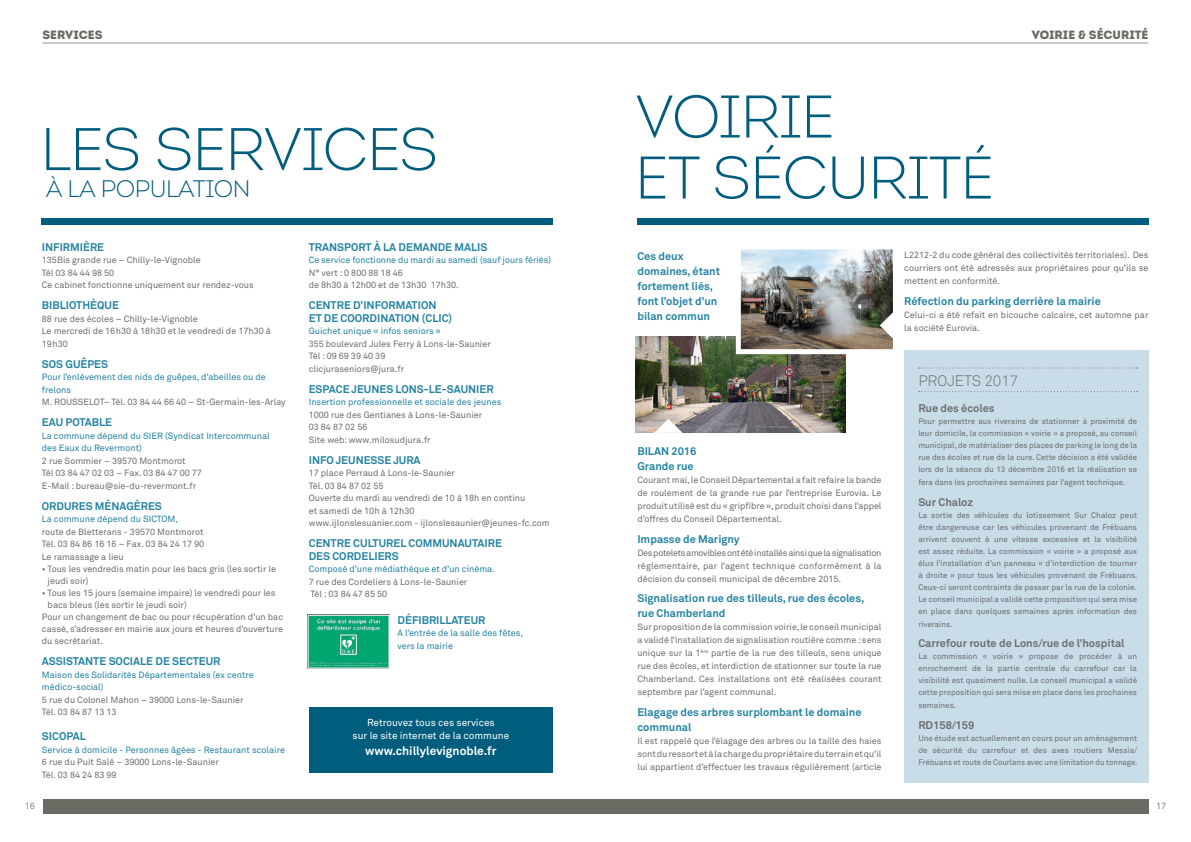
<style>
.page{position:relative;width:1191px;height:842px;background:#fff}
.page>*{position:absolute;margin:0;border:0;box-sizing:border-box;transform-origin:0 0}
.t1{font:300 60px/61px "Intro";letter-spacing:-.02em;color:#005d7d}
.t2{font:300 23.9px "Intro";letter-spacing:-.02em;color:#005d7d}
.t3{font:300 15px "Akkurat";color:#6c6d70}
.t4{font:900 12px "Intro";color:#686b61}
.t5{font:700 12px "Akkurat";color:#fff}
.t6{font:700 11px/15px "Akkurat";color:#2282a1}
.t7{font:700 11px "Akkurat";color:#6c6d70}
.t8{font:10px/13px "Akkurat";color:#fff;text-align:center}
.t9{font:9px/12.5px "Akkurat";color:#6c6d70}
.t10{font:9px/12.5px "Akkurat";color:#2282a1}
.t11{font:9px "Akkurat";color:#808179}
.t12{font:8px/12px "Akkurat";color:#6c6d70;text-align:justify}
</style>
<div class="page">
<div style="left:43px;top:799px;width:1105px;height:15px;background:#686b61"></div>
<hr style="left:595px;top:43px;width:553px;height:1px;background:#939598">
<hr style="left:43px;top:43px;width:552px;height:1px;background:#939598">
<img style="left:635px;top:336px;width:210px;height:96px">
<svg style="left:654px;top:419px;width:28px;height:14px"></svg>
<div style="left:637px;top:219px;width:511px;height:6px;background:#005d7d"></div>
<img style="left:742px;top:250px;width:150px;height:98px">
<div style="left:736px;top:244px;width:162px;height:110px;border:5px solid #fff"></div>
<svg style="left:879px;top:311px;width:15px;height:29px"></svg>
<div style="left:904px;top:351px;width:244px;height:432px;background:#c8dde8"></div>
<svg style="left:918px;top:367px;width:219px;height:1px"></svg>
<svg style="left:918px;top:391px;width:219px;height:1px"></svg>
<div style="left:42px;top:219px;width:511px;height:6px;background:#005d7d"></div>
<img style="left:308px;top:614px;width:81px;height:54px">
<div style="left:309px;top:707px;width:244px;height:66px;background:#005d7d"></div>
<h3 class="t4" style="left:43px;top:27px;width:62px">SERVICES</h3>
<h1 class="t1" style="left:40px;top:118px;width:399px">LES SERVICES</h1>
<h2 class="t2" style="left:46px;top:174px;width:206px">À LA POPULATION</h2>
<p class="t6" style="left:42px;top:239px;width:64px">INFIRMIÈRE</p>
<p class="t9" style="left:42px;top:254px;width:213px">135Bis grande rue – Chilly-le-Vignoble<br>Tél 03 84 44 98 50<br>Ce cabinet fonctionne uniquement sur rendez-vous</p>
<p class="t6" style="left:42px;top:298px;width:78px">BIBLIOTHÈQUE</p>
<p class="t9" style="left:42px;top:312px;width:230px">88 rue des écoles – Chilly-le-Vignoble<br>Le mercredi de 16h30 à 18h30 et le vendredi de 17h30 à<br>19h30</p>
<p class="t6" style="left:42px;top:356px;width:68px">SOS GUÊPES</p>
<p class="t10" style="left:42px;top:371px;width:225px">Pour l’enlèvement des nids de guêpes, d’abeilles ou de frelons</p>
<p class="t9" style="left:42px;top:396px;width:245px">M. ROUSSELOT– Tél. 03 84 44 66 40 – St-Germain-les-Arlay</p>
<p class="t6" style="left:42px;top:415px;width:72px">EAU POTABLE</p>
<p class="t10" style="left:42px;top:429px;width:229px">La commune dépend du SIER (Syndicat Intercommunal des Eaux du Revermont)</p>
<p class="t9" style="left:42px;top:454px;width:162px">2 rue Sommier – 39570 Montmorot<br>Tél 03 84 47 02 03 – Fax. 03 84 47 00 77<br>E-Mail : bureau@sie-du-revermont.fr</p>
<p class="t6" style="left:42px;top:498px;width:121px">ORDURES MÉNAGÈRES</p>
<p class="t10" style="left:42px;top:513px;width:138px">La commune dépend du SICTOM,</p>
<p class="t9" style="left:42px;top:525px;width:164px;text-align:justify">route de Bletterans - 39570 Montmorot Tél. 03 84 86 16 16 – Fax. 03 84 24 17 90<br>Le ramassage a lieu</p>
<p class="t9" style="left:48px;top:562px;width:230px;line-height:12px;text-indent:-6px">• Tous les vendredis matin pour les bacs gris (les sortir le jeudi soir)</p>
<p class="t9" style="left:42px;top:586px;width:235px">• Tous les 15 jours (semaine impaire) le vendredi pour les</p>
<p class="t9" style="left:48px;top:598px;width:141px">bacs bleus (les sortir le jeudi soir)</p>
<p class="t9" style="left:42px;top:610px;width:243px">Pour un changement de bac ou pour récupération d’un bac</p>
<p class="t9" style="left:42px;top:622px;width:243px">cassé, s’adresser en mairie aux jours et heures d’ouverture</p>
<p class="t9" style="left:42px;top:635px;width:63px">du secrétariat.</p>
<p class="t6" style="left:42px;top:654px;width:180px">ASSISTANTE SOCIALE DE SECTEUR</p>
<p class="t10" style="left:42px;top:668px;width:213px">Maison des Solidarités Départementales (ex centre médico-social)</p>
<p class="t9" style="left:42px;top:693px;width:203px">5 rue du Colonel Mahon – 39000 Lons-le-Saunier<br>Tél. 03 84 87 13 13</p>
<p class="t6" style="left:42px;top:729px;width:45px">SICOPAL</p>
<p class="t10" style="left:42px;top:743px;width:245px">Service à domicile - Personnes âgées - Restaurant scolaire</p>
<p class="t9" style="left:42px;top:756px;width:178px">6 rue du Puit Salé – 39000 Lons-le-Saunier<br>Tél. 03 84 24 83 99</p>
<p class="t6" style="left:309px;top:239px;width:180px">TRANSPORT À LA DEMANDE MALIS</p>
<p class="t10" style="left:309px;top:254px;width:244px">Ce service fonctionne du mardi au samedi (sauf jours fériés)</p>
<p class="t9" style="left:309px;top:266px;width:152px">N° vert : 0 800 88 18 46<br>de 8h30 à 12h00 et de 13h30 17h30.</p>
<p class="t6" style="left:309px;top:299px;width:145px;line-height:12.5px">CENTRE D’INFORMATION<br>ET DE COORDINATION (CLIC)</p>
<p class="t10" style="left:309px;top:325px;width:133px">Guichet unique « infos seniors »</p>
<p class="t9" style="left:309px;top:337px;width:184px">355 boulevard Jules Ferry à Lons-le-Saunier<br>Tél : 09 69 39 40 39<br>clicjuraseniors@jura.fr</p>
<p class="t6" style="left:309px;top:381px;width:186px">ESPACE JEUNES LONS-LE-SAUNIER</p>
<p class="t10" style="left:309px;top:396px;width:194px">Insertion professionnelle et sociale des jeunes</p>
<p class="t9" style="left:309px;top:408px;width:175px">1000 rue des Gentianes à Lons-le-Saunier<br>03 84 87 02 56<br>Site web: www.milosudjura.fr</p>
<p class="t6" style="left:309px;top:452px;width:113px">INFO JEUNESSE JURA</p>
<p class="t9" style="left:309px;top:467px;width:242px">17 place Perraud à Lons-le-Saunier<br>Tél. 03 84 87 02 55<br>Ouverte du mardi au vendredi de 10 à 18h en continu<br>et samedi de 10h à 12h30<br>www.ijlonslesuanier.com - ijlonslesaunier@jeunes-fc.com</p>
<p class="t6" style="left:309px;top:537px;width:195px;line-height:12.5px">CENTRE CULTUREL COMMUNAUTAIRE<br>DES CORDELIERS</p>
<p class="t10" style="left:309px;top:563px;width:188px">Composé d’une médiathèque et d’un cinéma.</p>
<p class="t9" style="left:309px;top:575px;width:160px">7 rue des Cordeliers à Lons-le-Saunier<br>Tèl : 03 84 47 85 50</p>
<p class="t6" style="left:397px;top:612px;width:89px">DÉFIBRILLATEUR</p>
<p class="t10" style="left:397px;top:627px;width:127px">A l’entrée de la salle des fêtes, vers la mairie</p>
<p class="t8" style="left:352px;top:716px;width:158px">Retrouvez tous ces services<br>sur le site internet de la commune</p>
<h3 class="t5" style="left:365px;top:743px;width:133px">www.chillylevignoble.fr</h3>
<h1 class="t1" style="left:635px;top:86px;width:361px">VOIRIE<br>ET SÉCURITÉ</h1>
<h3 class="t4" style="left:1031px;top:27px;width:118px">VOIRIE &amp; SÉCURITÉ</h3>
<p class="t6" style="left:637px;top:248px;width:84px">Ces deux domaines, étant fortement liés, font l’objet d’un bilan commun</p>
<p class="t6" style="left:637px;top:443px;width:61px">BILAN 2016<br>Grande rue</p>
<p class="t9" style="left:637px;top:473px;width:246px;line-height:13px;text-align:justify">Courant mai, le Conseil Départemental a fait refaire la bande de roulement de la grande rue par l’entreprise Eurovia. Le produit utilisé est du « gripfibre », produit choisi dans l’appel d’offres du Conseil Départemental.</p>
<p class="t6" style="left:637px;top:531px;width:104px">Impasse de Marigny</p>
<p class="t9" style="left:637px;top:546px;width:246px;line-height:13px;text-align:justify">Des potelets amovibles ont été installés ainsi que la signalisation réglementaire, par l’agent technique conformément à la décision du conseil municipal de décembre 2015.</p>
<p class="t6" style="left:637px;top:591px;width:228px">Signalisation rue des tilleuls, rue des écoles, rue Chamberland</p>
<p class="t9" style="left:637px;top:620px;width:246px;line-height:13px;text-align:justify">Sur proposition de la commission voirie, le conseil municipal a validé l’installation de signalisation routière comme : sens unique sur la 1<sup>ère</sup> partie de la rue des tilleuls, sens unique rue des écoles, et interdiction de stationner sur toute la rue Chamberland. Ces installations ont été réalisées courant septembre par l’agent communal.</p>
<p class="t6" style="left:637px;top:704px;width:226px">Elagage des arbres surplombant le domaine communal</p>
<p class="t9" style="left:637px;top:734px;width:246px;line-height:13px;text-align:justify">Il est rappelé que l’élagage des arbres ou la taille des haies sont du ressort et à la charge du propriétaire du terrain et qu’il lui appartient d’effectuer les travaux régulièrement (article</p>
<p class="t9" style="left:904px;top:248px;width:246px;line-height:13px;text-align:justify">L2212-2 du code général des collectivités territoriales). Des courriers ont été adressés aux propriétaires pour qu’ils se mettent en conformité.</p>
<p class="t6" style="left:904px;top:293px;width:198px">Réfection du parking derrière la mairie</p>
<p class="t9" style="left:904px;top:308px;width:246px;line-height:13px">Celui-ci a été refait en bicouche calcaire, cet automne par la société Eurovia.</p>
<h3 class="t3" style="left:918px;top:371px;width:102px">PROJETS 2017</h3>
<p class="t7" style="left:918px;top:401px;width:78px">Rue des écoles</p>
<p class="t12" style="left:918px;top:415px;width:220px">Pour permettre aux riverains de stationner à proximité de leur domicile, la commission « voirie » a proposé, au conseil municipal, de matérialiser des places de parking le long de la rue des écoles et rue de la cure. Cette décision a été validée lors de la séance du 13 décembre 2016 et la réalisation se</p>
<p class="t12" style="left:918px;top:476px;width:208px">fera dans les prochaines semaines par l’agent technique.</p>
<p class="t7" style="left:918px;top:495px;width:56px">Sur Chaloz</p>
<p class="t12" style="left:918px;top:509px;width:221px">La sortie des véhicules du lotissement Sur Chaloz peut être dangereuse car les véhicules provenant de Frébuans arrivent souvent à une vitesse excessive et la visibilité est assez réduite. La commission « voirie » a proposé aux élus l’installation d’un panneau « d’interdiction de tourner à droite » pour tous les véhicules provenant de Frébuans.<br>Ceux-ci seront contraints de passer par la rue de la colonie.<br>Le conseil municipal a validé cette proposition qui sera mise en place dans quelques semaines après information des</p>
<p class="t12" style="left:918px;top:618px;width:36px">riverains.</p>
<p class="t7" style="left:918px;top:636px;width:208px">Carrefour route de Lons/rue de l’hospital</p>
<p class="t12" style="left:918px;top:650px;width:220px">La commission « voirie » propose de procéder à un enrochement de la partie centrale du carrefour car la visibilité est quasiment nulle. Le conseil municipal a validé cette proposition qui sera mise en place dans les prochaines</p>
<p class="t12" style="left:918px;top:699px;width:39px">semaines.</p>
<p class="t7" style="left:918px;top:718px;width:58px">RD158/159</p>
<p class="t12" style="left:918px;top:732px;width:221px">Une étude est actuellement en cours pour un aménagement de sécurité du carrefour et des axes routiers Messia/ Frébuans et route de Courlans avec une limitation du tonnage.</p>
<p class="t11" style="left:25px;top:800px;width:12px">16</p>
<p class="t11" style="left:1156px;top:800px;width:12px">17</p>
</div>
